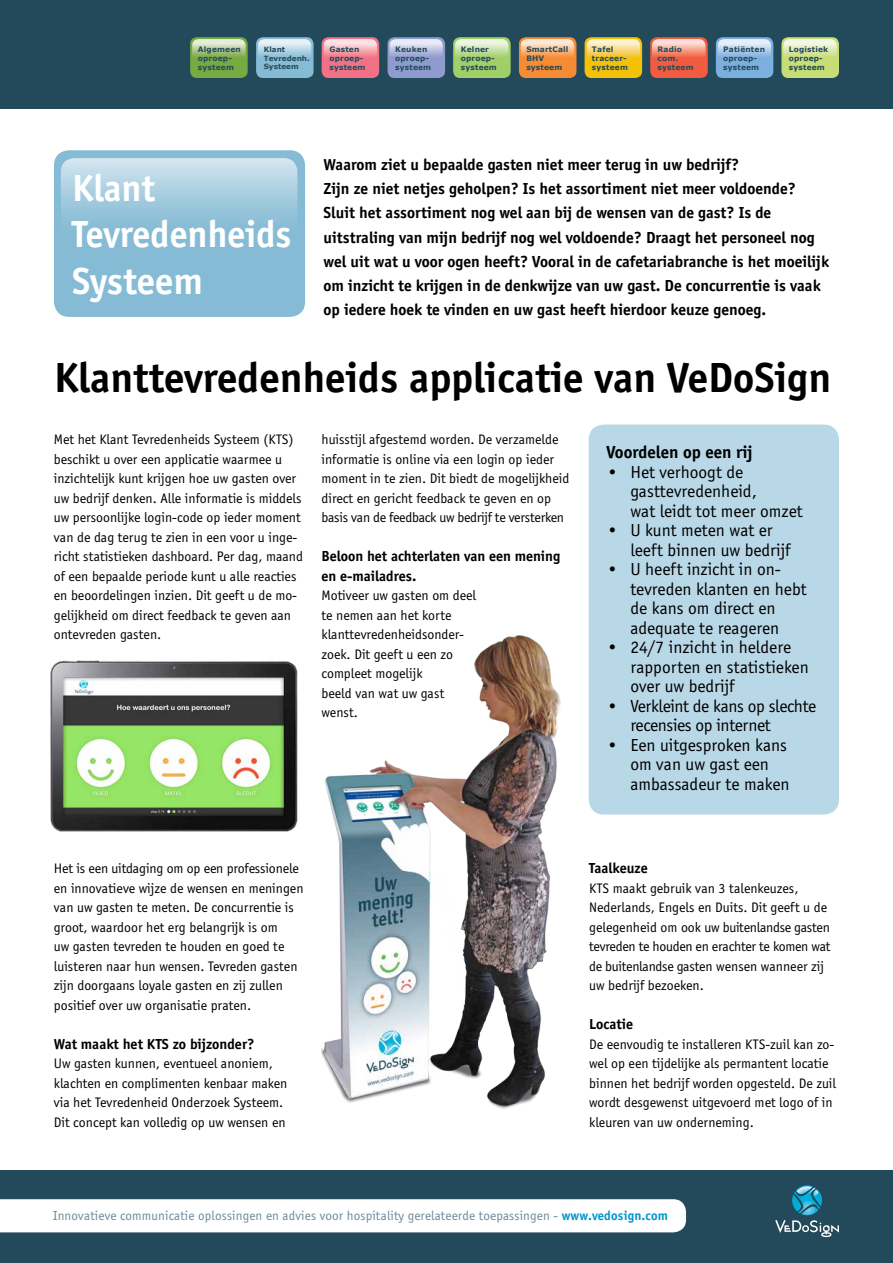
<style>
.page{position:relative;width:893px;height:1263px;background:#fff}
.page>*{position:absolute;margin:0;border:0;box-sizing:border-box;transform-origin:0 0}
.t1{font:700 43.5px "Officina Sans";color:#000}
.t2{font:700 39px/46.5px "Officina Sans";color:#fff}
.t3{font:18px/19.5px "Officina Sans";color:#000}
.t4{font:18px/19.5px "Officina Sans";letter-spacing:-.02em;color:#000}
.t5{font:700 18px "Officina Sans";color:#000}
.t6{font:700 16.5px/24px "Officina Sans";color:#000}
.t7{font:700 15px/19.5px "Officina Sans";color:#000}
.t8{font:14.25px/19.5px "Officina Sans";color:#000}
.t9{font:13.5px "Officina Sans";letter-spacing:.01em;color:#6c8a9a}
.t10{font:700 7.5px/8.9px "Verdana";letter-spacing:.02em;color:#234a5a}
.t11{font:700 7.2px/8.9px "Verdana";letter-spacing:.01em;color:#234a5a}
.s1{font-weight:700;color:#0096ce}
</style>
<div class="page">
<div style="left:0;top:0;width:893px;height:108px;background:#234a5a"></div>
<div style="left:589px;top:425px;width:250px;height:390px;background:#b9d8e7;border-radius:15px"></div>
<div style="left:54px;top:150px;width:251px;height:167px;background:#85bbd4;border-radius:15px"></div>
<svg style="left:61px;top:158px;width:236px;height:61px;background:#afd2e3"></svg>
<div style="left:519px;top:37px;width:57px;height:41px;background:#f68b33;border-radius:7px"></div>
<div style="left:585px;top:37px;width:57px;height:41px;background:#f3c108;border-radius:7px"></div>
<div style="left:650px;top:37px;width:58px;height:41px;background:#f15b40;border-radius:7px"></div>
<div style="left:716px;top:37px;width:57px;height:41px;background:#7bafde;border-radius:7px"></div>
<div style="left:781px;top:37px;width:58px;height:41px;background:#c7dd75;border-radius:7px"></div>
<svg style="left:521px;top:39px;width:53px;height:18px"></svg>
<svg style="left:587px;top:39px;width:53px;height:18px"></svg>
<svg style="left:652px;top:39px;width:53px;height:18px"></svg>
<svg style="left:718px;top:39px;width:53px;height:17px"></svg>
<svg style="left:783px;top:39px;width:54px;height:17px"></svg>
<div style="left:322px;top:37px;width:57px;height:41px;background:#f27186;border-radius:7px"></div>
<div style="left:453px;top:37px;width:58px;height:41px;background:#a0cf67;border-radius:7px"></div>
<div style="left:388px;top:37px;width:57px;height:41px;background:#8e9bce;border-radius:7px"></div>
<svg style="left:324px;top:39px;width:53px;height:18px"></svg>
<svg style="left:389px;top:39px;width:54px;height:17px"></svg>
<svg style="left:455px;top:39px;width:53px;height:18px"></svg>
<div style="left:190px;top:37px;width:58px;height:41px;background:#78aa42;border-radius:7px"></div>
<div style="left:256px;top:37px;width:58px;height:41px;background:#85bbd4;border-radius:7px"></div>
<svg style="left:192px;top:39px;width:54px;height:17px"></svg>
<svg style="left:258px;top:39px;width:53px;height:17px"></svg>
<img style="left:50px;top:660px;width:248px;height:172px">
<div style="left:0;top:1170px;width:893px;height:93px;background:#234a5a"></div>
<div style="left:0;top:1199px;width:686px;height:33px;background:#fff"></div>
<svg style="left:775px;top:1185px;width:64px;height:52px"></svg>
<img style="left:322px;top:585px;width:273px;height:524px">
<p class="t10" style="left:198px;top:45px;width:44px">Algemeen oproep&shy;systeem</p>
<p class="t11" style="left:264px;top:45px;width:48px">Klant<br>Tevredenh.<br>Systeem</p>
<p class="t10" style="left:526px;top:45px;width:44px">SmartCall<br>BHV systeem</p>
<p class="t10" style="left:592px;top:45px;width:37px">Tafel traceer&shy;systeem</p>
<p class="t10" style="left:658px;top:45px;width:37px">Radio com. systeem</p>
<p class="t10" style="left:723px;top:45px;width:43px">Patiënten oproep&shy;systeem</p>
<p class="t10" style="left:789px;top:45px;width:41px">Logistiek oproep&shy;systeem</p>
<p class="t10" style="left:395px;top:45px;width:37px">Keuken oproep&shy;systeem</p>
<p class="t10" style="left:329px;top:45px;width:37px">Gasten oproep&shy;systeem</p>
<p class="t10" style="left:461px;top:45px;width:37px">Kelner oproep&shy;systeem</p>
<h2 class="t2" style="left:72px;top:164px;width:221px">Klant<br>Tevredenheids<br>Systeem</h2>
<p class="t6" style="left:324px;top:153px;width:507px">Waarom ziet u bepaalde gasten niet meer terug in uw bedrijf?<br>Zijn ze niet netjes geholpen? Is het assortiment niet meer voldoende?<br>Sluit het assortiment nog wel aan bij de wensen van de gast? Is de uitstraling van mijn bedrijf nog wel voldoende? Draagt het personeel nog wel uit wat u voor ogen heeft? Vooral in de cafetariabranche is het moeilijk om inzicht te krijgen in de denkwijze van uw gast. De concurrentie is vaak op iedere hoek te vinden en uw gast heeft hierdoor keuze genoeg.</p>
<h1 class="t1" style="left:54px;top:351px;width:779px">Klanttevredenheids applicatie van VeDoSign</h1>
<p class="t8" style="left:54px;top:430px;width:251px">Met het Klant Tevredenheids Systeem (KTS) beschikt u over een applicatie waarmee u inzichtelijk kunt krijgen hoe uw gasten over uw bedrijf denken. Alle informatie is middels uw persoonlijke login-code op ieder moment van de dag terug te zien in een voor u inge&shy;richt statistieken dashboard. Per dag, maand of een bepaalde periode kunt u alle reacties en beoordelingen inzien. Dit geeft u de mo&shy;gelijkheid om direct feedback te geven aan ontevreden gasten.</p>
<p class="t8" style="left:322px;top:430px;width:249px">huisstijl afgestemd worden. De verzamelde informatie is online via een login op ieder moment in te zien. Dit biedt de mogelijkheid direct en gericht feedback te geven en op basis van de feedback uw bedrijf te versterken</p>
<p class="t7" style="left:321px;top:546px;width:240px">Beloon het achterlaten van een mening en e-mailadres.</p>
<p class="t8" style="left:321px;top:586px;width:156px">Motiveer uw gasten om deel te nemen aan het korte klanttevredenheidsonder&shy;zoek. Dit geeft u een zo compleet mogelijk<br>beeld van wat uw gast wenst.</p>
<p class="t5" style="left:606px;top:441px;width:148px">Voordelen op een rij</p>
<p class="t3" style="left:630px;top:462px;width:174px;text-indent:-24px">• Het verhoogt de gasttevredenheid,<br>wat leidt tot meer omzet</p>
<p class="t3" style="left:630px;top:521px;width:162px;text-indent:-24px">• U kunt meten wat er leeft binnen uw bedrijf</p>
<p class="t3" style="left:630px;top:560px;width:178px;text-indent:-24px">• U heeft inzicht in on&shy;tevreden klanten en hebt de kans om direct en adequate te reageren</p>
<p class="t3" style="left:630px;top:638px;width:180px;text-indent:-24px">• 24/7 inzicht in heldere rapporten en statistieken over uw bedrijf</p>
<p class="t4" style="left:630px;top:696px;width:188px;text-indent:-24px">• Verkleint de kans op slechte recensies op internet</p>
<p class="t3" style="left:630px;top:735px;width:161px;text-indent:-24px">• Een uitgesproken kans om van uw gast een ambassadeur te maken</p>
<p class="t8" style="left:54px;top:859px;width:251px">Het is een uitdaging om op een professionele en innovatieve wijze de wensen en meningen van uw gasten te meten. De concurrentie is groot, waardoor het erg belangrijk is om<br>uw gasten tevreden te houden en goed te luisteren naar hun wensen. Tevreden gasten zijn doorgaans loyale gasten en zij zullen positief over uw organisatie praten.</p>
<p class="t7" style="left:54px;top:1034px;width:202px">Wat maakt het KTS zo bijzonder?</p>
<p class="t8" style="left:54px;top:1054px;width:235px">Uw gasten kunnen, eventueel anoniem, klachten en complimenten kenbaar maken via het Tevredenheid Onderzoek Systeem.<br>Dit concept kan volledig op uw wensen en</p>
<p class="t7" style="left:589px;top:858px;width:60px">Taalkeuze</p>
<p class="t8" style="left:589px;top:878px;width:243px">KTS maakt gebruik van 3 talenkeuzes, Nederlands, Engels en Duits. Dit geeft u de gelegenheid om ook uw buitenlandse gasten tevreden te houden en erachter te komen wat de buitenlandse gasten wensen wanneer zij uw bedrijf bezoeken.</p>
<p class="t7" style="left:589px;top:1014px;width:46px">Locatie</p>
<p class="t8" style="left:589px;top:1034px;width:248px">De eenvoudig te installeren KTS-zuil kan zo&shy;wel op een tijdelijke als permantent locatie binnen het bedrijf worden opgesteld. De zuil wordt desgewenst uitgevoerd met logo of in kleuren van uw onderneming.</p>
<p class="t9" style="left:53px;top:1208px;width:616px">Innovatieve communicatie oplossingen en advies voor hospitality gerelateerde toepassingen - <span class="s1">www.vedosign.com</span></p>
</div>
